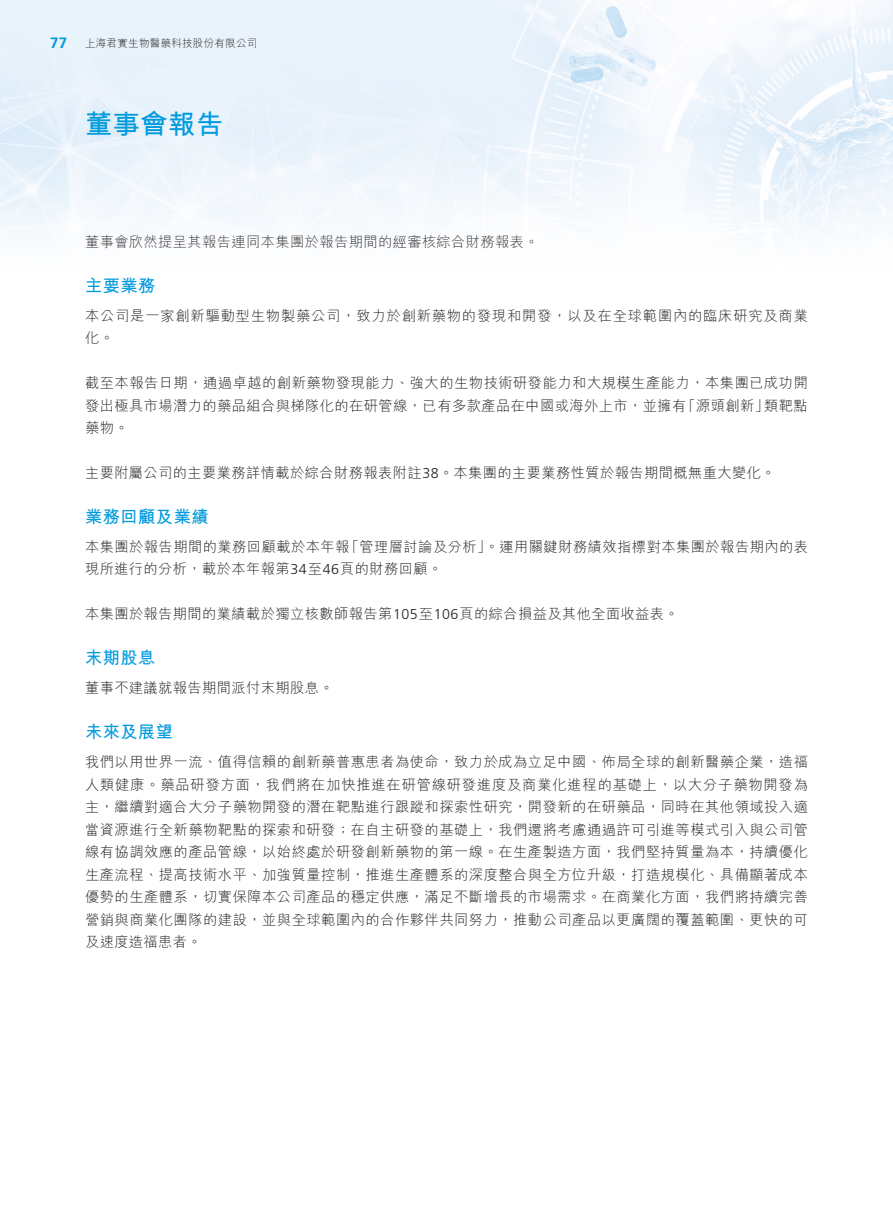
<style>
.page{position:relative;width:893px;height:1212px;background:#fff}
.page>*{position:absolute;margin:0;border:0;box-sizing:border-box;transform-origin:0 0}
.t1{font:700 27px "M Hei HK";letter-spacing:.03em;color:#009bde}
.t2{font:700 17.25px "M Hei HK";letter-spacing:.03em;color:#009bde}
.t3{font:700 15px "Frutiger LT Std";color:#009bde}
.t4{font:300 14.25px/22.5px "M Hei HK";letter-spacing:.03em;color:#231f20}
.t5{font:300 14.25px/22.5px "M Hei HK";letter-spacing:.06em;color:#231f20}
.t6{font:300 10.5px "M Hei HK";letter-spacing:.03em;color:#231f20}
.s1{font-family:"Frutiger LT Std"}
</style>
<div class="page">
<img style="left:0;top:0;width:893px;height:237px">
<p class="t3" style="left:50px;top:34px;width:19px">77</p>
<p class="t6" style="left:85px;top:37px;width:174px">上海君實生物醫藥科技股份有限公司</p>
<h1 class="t1" style="left:85px;top:104px;width:140px">董事會報告</h1>
<p class="t4" style="left:85px;top:230px;width:455px">董事會欣然提呈其報告連同本集團於報告期間的經審核綜合財務報表。</p>
<p class="t2" style="left:85px;top:273px;width:72px">主要業務</p>
<p class="t5" style="left:85px;top:304px;width:724px">本公司是一家創新驅動型生物製藥公司，致力於創新藥物的發現和開發，以及在全球範圍內的臨床研究及商業化。</p>
<p class="t4" style="left:85px;top:371px;width:724px;text-align:right">截至本報告日期，通過卓越的創新藥物發現能力、強大的生物技術研發能力和大規模生產能力，本集團已成功開類靶點</p>
<p class="t4" style="left:85px;top:394px;width:603px">發出極具市場潛力的藥品組合與梯隊化的在研管線，已有多款產品在中國或海外上市，並擁有藥物。</p>
<p class="t4" style="left:85px;top:461px;width:692px">主要附屬公司的主要業務詳情載於綜合財務報表附註<span class="s1">38</span>。本集團的主要業務性質於報告期間概無重大變化。</p>
<p class="t2" style="left:85px;top:504px;width:125px">業務回顧及業績</p>
<p class="t4" style="left:345px;top:535px;width:465px">「管理層討論及分析」。運用關鍵財務績效指標對本集團於報告期內的表</p>
<p class="t4" style="left:681px;top:394px;width:89px">「源頭創新」</p>
<p class="t4" style="left:85px;top:535px;width:359px">本集團於報告期間的業務回顧載於本年報<br>現所進行的分析，載於本年報第<span class="s1">34</span>至<span class="s1">46</span>頁的財務回顧。</p>
<p class="t4" style="left:85px;top:603px;width:595px">本集團於報告期間的業績載於獨立核數師報告第<span class="s1">105</span>至<span class="s1">106</span>頁的綜合損益及其他全面收益表。</p>
<p class="t2" style="left:85px;top:645px;width:72px">末期股息</p>
<p class="t4" style="left:85px;top:677px;width:250px">董事不建議就報告期間派付末期股息。</p>
<p class="t2" style="left:85px;top:719px;width:90px">未來及展望</p>
<p class="t4" style="left:85px;top:750px;width:724px;text-align:justify">我們以用世界一流、值得信賴的創新藥普惠患者為使命，致力於成為立足中國、佈局全球的創新醫藥企業，造福人類健康。藥品研發方面，我們將在加快推進在研管線研發進度及商業化進程的基礎上，以大分子藥物開發為主，繼續對適合大分子藥物開發的潛在靶點進行跟蹤和探索性研究，開發新的在研藥品，同時在其他領域投入適當資源進行全新藥物靶點的探索和研發；在自主研發的基礎上，我們還將考慮通過許可引進等模式引入與公司管線有協調效應的產品管線，以始終處於研發創新藥物的第一線。在生產製造方面，我們堅持質量為本，持續優化生產流程、提高技術水平、加強質量控制，推進生產體系的深度整合與全方位升級，打造規模化、具備顯著成本優勢的生產體系，切實保障本公司產品的穩定供應，滿足不斷增長的市場需求。在商業化方面，我們將持續完善營銷與商業化團隊的建設，並與全球範圍內的合作夥伴共同努力，推動公司產品以更廣闊的覆蓋範圍、更快的可及速度造福患者。</p>
</div>
